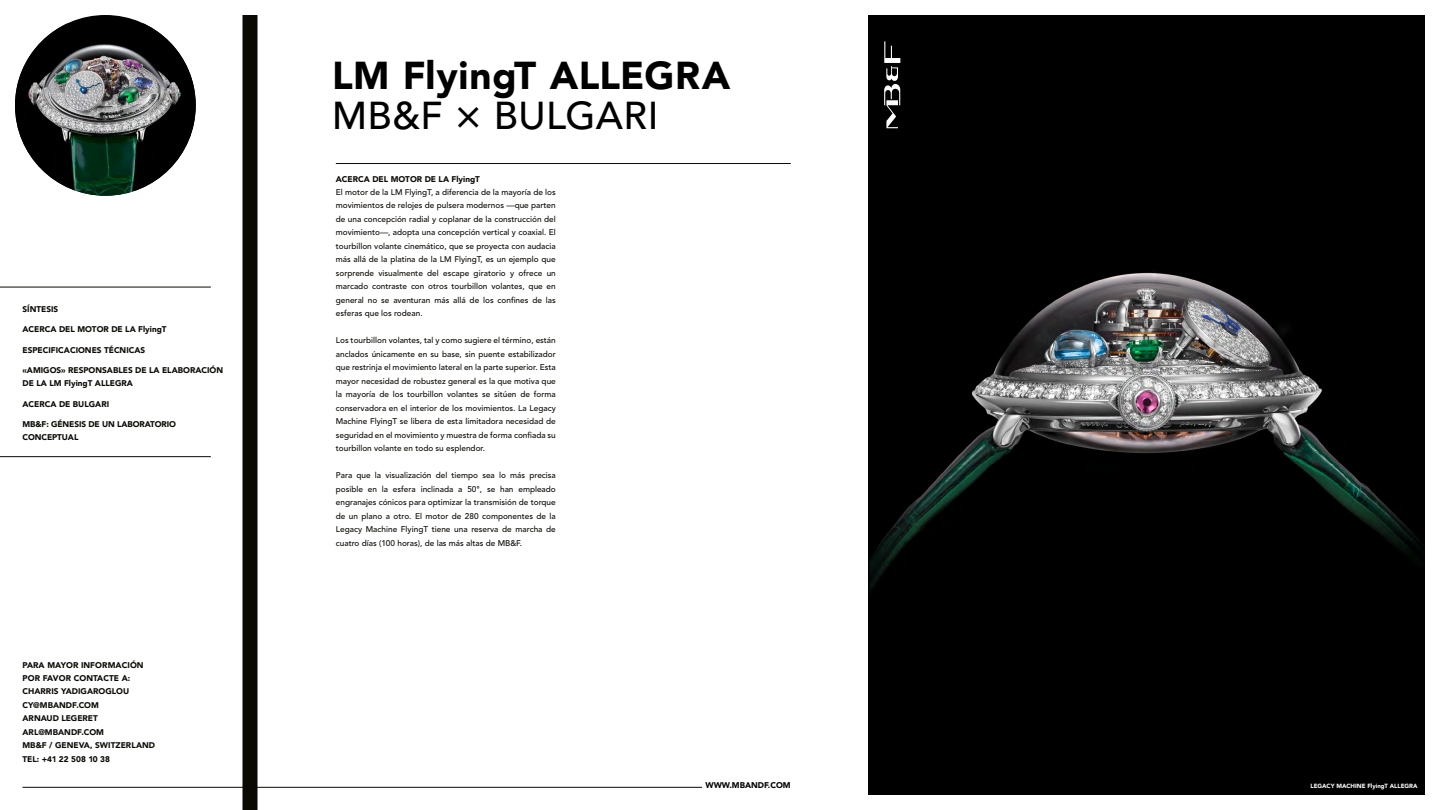
<style>
.page{position:relative;width:1440px;height:810px;background:#fff}
.page>*{position:absolute;margin:0;border:0;box-sizing:border-box;transform-origin:0 0}
.t1{font:900 38.62px "Avenir LT Std";letter-spacing:.01em;color:#000}
.t2{font:500 38.62px "Avenir LT Std";letter-spacing:.01em;color:#000}
.t3{font:500 8.25px/13.5px "Avenir LT Std";color:#0b0904;text-align:justify}
.t4{font:900 8.25px/13.5px "Avenir LT Std";color:#0b0904}
.t5{font:900 8.25px/13.5px "Avenir";color:#0b0904}
.t6{font:900 8.25px "Avenir LT Std";color:#000}
.t7{font:900 6px "Avenir LT Std";color:#fff}
</style>
<div class="page">
<hr style="left:22px;top:787px;width:680px;height:1px;background:#0b0904">
<hr style="left:336px;top:163px;width:455px;height:1px;background:#0b0904">
<img style="left:15px;top:24px;width:181px;height:172px">
<div style="left:242px;top:15px;width:15px;height:795px;background:#0b0904"></div>
<hr style="left:0;top:287px;width:211px;height:1px;background:#0b0904">
<hr style="left:0;top:456px;width:211px;height:1px;background:#0b0904">
<svg style="left:868px;top:15px;width:557px;height:780px;background:#0c0d0c"></svg>
<p class="t4" style="left:22px;top:302px;width:37px">SÍNTESIS</p>
<p class="t4" style="left:22px;top:323px;width:146px">ACERCA DEL MOTOR DE LA FlyingT</p>
<p class="t4" style="left:22px;top:343px;width:124px">ESPECIFICACIONES TÉCNICAS</p>
<p class="t4" style="left:22px;top:363px;width:202px">«AMIGOS» RESPONSABLES DE LA ELABORACIÓN<br>DE LA LM FlyingT ALLEGRA</p>
<p class="t4" style="left:22px;top:397px;width:88px">ACERCA DE BULGARI</p>
<p class="t4" style="left:22px;top:417px;width:155px">MB&amp;F: GÉNESIS DE UN LABORATORIO<br>CONCEPTUAL</p>
<p class="t4" style="left:22px;top:658px;width:123px">PARA MAYOR INFORMACIÓN<br>POR FAVOR CONTACTE A:</p>
<p class="t5" style="left:22px;top:685px;width:134px">CHARRIS YADIGAROGLOU<br>CY@MBANDF.COM<br>ARNAUD LEGERET<br>ARL@MBANDF.COM<br>MB&amp;F / GENEVA, SWITZERLAND<br>TEL: +41 22 508 10 38</p>
<h1 class="t1" style="left:332px;top:52px;width:400px">LM FlyingT ALLEGRA</h1>
<h1 class="t2" style="left:332px;top:94px;width:328px">MB&amp;F × BULGARI</h1>
<p class="t4" style="left:336px;top:172px;width:146px">ACERCA DEL MOTOR DE LA FlyingT</p>
<p class="t3" style="left:336px;top:186px;width:222px">El motor de la LM FlyingT, a diferencia de la mayoría de los movimientos de relojes de pulsera modernos —que parten de una concepción radial y coplanar de la construcción del movimiento—, adopta una concepción vertical y coaxial. El tourbillon volante cinemático, que se proyecta con audacia más allá de la platina de la LM FlyingT, es un ejemplo que sorprende visualmente del escape giratorio y ofrece un marcado contraste con otros tourbillon volantes, que en general no se aventuran más allá de los confines de las esferas que los rodean.</p>
<p class="t3" style="left:336px;top:334px;width:222px">Los tourbillon volantes, tal y como sugiere el término, están anclados únicamente en su base, sin puente estabilizador que restrinja el movimiento lateral en la parte superior. Esta mayor necesidad de robustez general es la que motiva que la mayoría de los tourbillon volantes se sitúen de forma conservadora en el interior de los movimientos. La Legacy Machine FlyingT se libera de esta limitadora necesidad de seguridad en el movimiento y muestra de forma confiada su tourbillon volante en todo su esplendor.</p>
<p class="t3" style="left:336px;top:469px;width:222px">Para que la visualización del tiempo sea lo más precisa posible en la esfera inclinada a 50°, se han empleado engranajes cónicos para optimizar la transmisión de torque de un plano a otro. El motor de 280 componentes de la Legacy Machine FlyingT tiene una reserva de marcha de cuatro días (100 horas), de las más altas de MB&amp;F.</p>
<p class="t6" style="left:705px;top:780px;width:87px">WWW.MBANDF.COM</p>
<p class="t7" style="left:1310px;top:782px;width:109px">LEGACY MACHINE FlyingT ALLEGRA</p>
</div>
